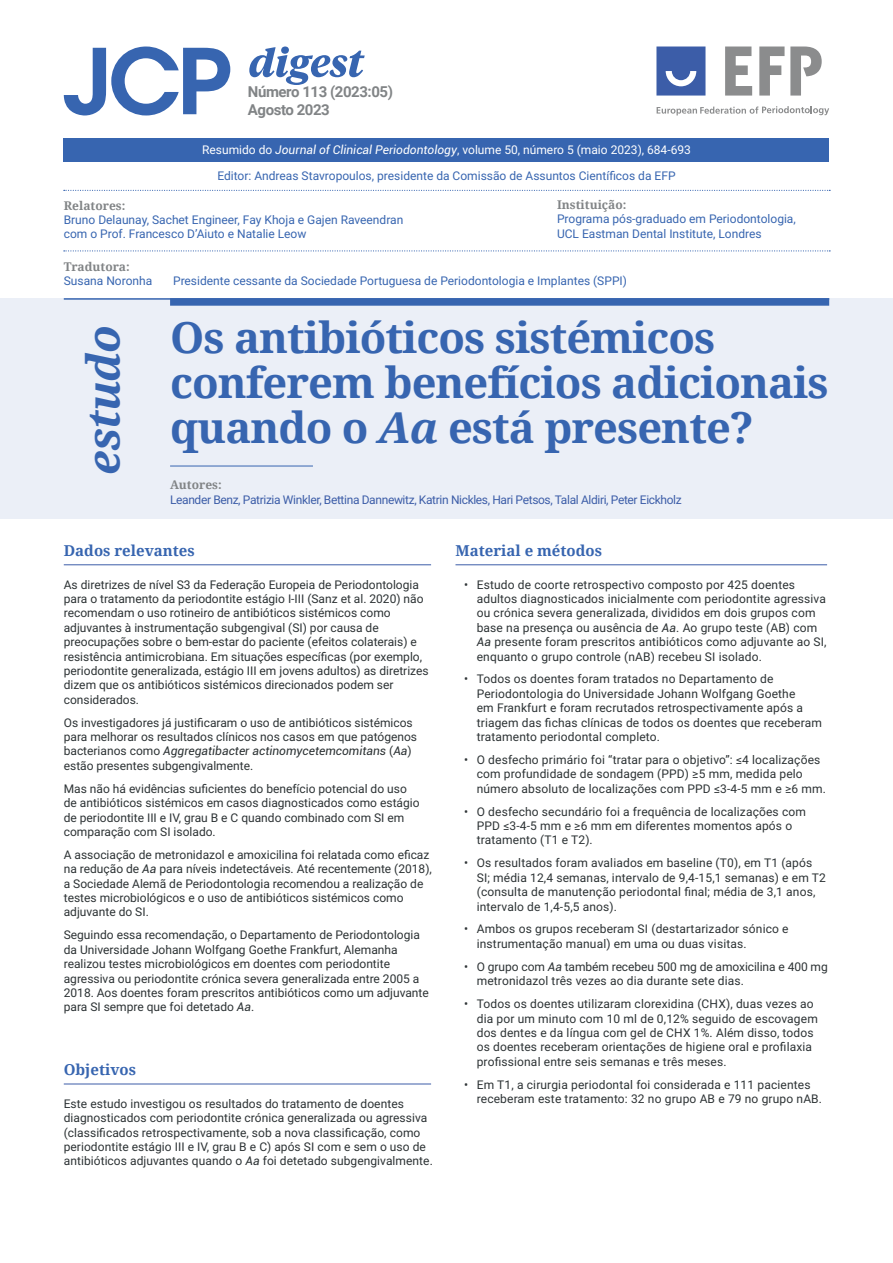
<style>
.page{position:relative;width:893px;height:1263px;background:#fff}
.page>*{position:absolute;margin:0;border:0;box-sizing:border-box;transform-origin:0 0}
.t1{font:italic 700 45px "Noto Serif";letter-spacing:-.02em;color:#3765b0}
.t2{font:700 42.6px/45px "Noto Serif";letter-spacing:-.02em;color:#3765b0}
.t3{font:700 15px "Noto Serif";color:#3765b0}
.t4{font:700 15px/18px "Roboto";letter-spacing:-.03em;color:#818486}
.t5{font:12px/14.4px "Roboto";letter-spacing:.005em;color:#2c3234}
.t6{font:12px/14.4px "Roboto";color:#3765b0}
.t7{font:12px "Roboto";letter-spacing:-.03em;color:#3c5da8}
.t8{font:12px "Roboto";color:#fff}
.t9{font:700 12px "Noto Serif";color:#818486}
.s1{font-style:italic}
</style>
<div class="page">
<div style="left:64px;top:139px;width:765px;height:23px;background:#3765b0"></div>
<svg style="left:64px;top:47px;width:166px;height:68px"></svg>
<svg style="left:249px;top:47px;width:116px;height:38px"></svg>
<svg style="left:64px;top:190px;width:766px;height:1px"></svg>
<div style="left:0;top:298px;width:893px;height:220px;background:#ebeff7"></div>
<hr style="left:64px;top:298px;width:765px;height:2px;background:#3765b0">
<div style="left:170px;top:298px;width:659px;height:8px;background:#3765b0"></div>
<hr style="left:64px;top:564px;width:367px;height:1px;background:#3c5da8">
<hr style="left:64px;top:1084px;width:367px;height:1px;background:#3c5da8">
<hr style="left:455px;top:564px;width:372px;height:1px;background:#3c5da8">
<svg style="left:656px;top:47px;width:49px;height:49px;background:#5270b2"></svg>
<svg style="left:657px;top:106px;width:172px;height:9px"></svg>
<svg style="left:725px;top:47px;width:27px;height:49px"></svg>
<svg style="left:759px;top:47px;width:25px;height:49px"></svg>
<svg style="left:790px;top:47px;width:32px;height:49px"></svg>
<hr style="left:170px;top:466px;width:143px;height:1px;background:#3765b0">
<svg style="left:64px;top:250px;width:766px;height:1px"></svg>
<p class="t4" style="left:248px;top:82px;width:146px">Número 113 (2023:05)<br>Agosto 2023</p>
<p class="t8" style="left:202px;top:142px;width:490px">Resumido do <span class="s1">Journal of Clinical Periodontology</span>, volume 50, número 5 (maio 2023), 684-693</p>
<p class="t6" style="left:217px;top:168px;width:460px">Editor: Andreas Stavropoulos, presidente da Comissão de Assuntos Científicos da EFP</p>
<p class="t9" style="left:64px;top:197px;width:63px">Relatores:</p>
<p class="t6" style="left:64px;top:212px;width:341px">Bruno Delaunay, Sachet Engineer, Fay Khoja e Gajen Raveendran com o Prof. Francesco D’Aiuto e Natalie Leow</p>
<p class="t9" style="left:557px;top:196px;width:71px">Instituição:</p>
<p class="t6" style="left:557px;top:211px;width:240px">Programa pós-graduado em Periodontologia,<br>UCL Eastman Dental Institute, Londres</p>
<p class="t9" style="left:64px;top:258px;width:67px">Tradutora:</p>
<p class="t6" style="left:64px;top:273px;width:90px">Susana Noronha</p>
<p class="t6" style="left:173px;top:273px;width:455px">Presidente cessante da Sociedade Portuguesa de Periodontologia e Implantes (SPPI)</p>
<h1 class="t1" style="left:72px;top:475px;width:151px;rotate:-90deg">estudo</h1>
<h2 class="t2" style="left:170px;top:314px;width:660px">Os antibióticos sistémicos conferem benefícios adicionais quando o <span class="s1">Aa</span> está presente?</h2>
<p class="t9" style="left:170px;top:477px;width:53px">Autores:</p>
<p class="t7" style="left:170px;top:491px;width:513px">Leander Benz, Patrizia Winkler, Bettina Dannewitz, Katrin Nickles, Hari Petsos, Talal Aldiri, Peter Eickholz</p>
<p class="t3" style="left:64px;top:540px;width:132px">Dados relevantes</p>
<p class="t5" style="left:64px;top:577px;width:366px">As diretrizes de nível S3 da Federação Europeia de Periodontologia para o tratamento da periodontite estágio I-III (Sanz et al. 2020) não recomendam o uso rotineiro de antibióticos sistémicos como adjuvantes à instrumentação subgengival (SI) por causa de preocupações sobre o bem-estar do paciente (efeitos colaterais) e resistência antimicrobiana. Em situações específicas (por exemplo, periodontite generalizada, estágio III em jovens adultos) as diretrizes dizem que os antibióticos sistémicos direcionados podem ser considerados.</p>
<p class="t5" style="left:64px;top:715px;width:355px">Os investigadores já justificaram o uso de antibióticos sistémicos para melhorar os resultados clínicos nos casos em que patógenos bacterianos como <span class="s1">Aggregatibacter actinomycetemcomitans</span> (<span class="s1">Aa</span>) estão presentes subgengivalmente.</p>
<p class="t5" style="left:64px;top:781px;width:357px">Mas não há evidências suficientes do benefício potencial do uso de antibióticos sistémicos em casos diagnosticados como estágio de periodontite III e IV, grau B e C quando combinado com SI em comparação com SI isolado.</p>
<p class="t5" style="left:64px;top:847px;width:370px">A associação de metronidazol e amoxicilina foi relatada como eficaz na redução de <span class="s1">Aa</span> para níveis indetectáveis. Até recentemente (2018), a Sociedade Alemã de Periodontologia recomendou a realização de testes microbiológicos e o uso de antibióticos sistémicos como adjuvante do SI.</p>
<p class="t5" style="left:64px;top:927px;width:367px">Seguindo essa recomendação, o Departamento de Periodontologia da Universidade Johann Wolfgang Goethe Frankfurt, Alemanha realizou testes microbiológicos em doentes com periodontite agressiva ou periodontite crónica severa generalizada entre 2005 a 2018. Aos doentes foram prescritos antibióticos como um adjuvante para SI sempre que foi detetado <span class="s1">Aa</span>.</p>
<p class="t3" style="left:64px;top:1059px;width:74px">Objetivos</p>
<p class="t5" style="left:64px;top:1096px;width:371px">Este estudo investigou os resultados do tratamento de doentes diagnosticados com periodontite crónica generalizada ou agressiva (classificados retrospectivamente, sob a nova classificação, como periodontite estágio III e IV, grau B e C) após SI com e sem o uso de antibióticos adjuvantes quando o <span class="s1">Aa</span> foi detetado subgengivalmente.</p>
<p class="t3" style="left:455px;top:540px;width:148px">Material e métodos</p>
<p class="t5" style="left:477px;top:577px;width:351px;text-indent:-13px">• Estudo de coorte retrospectivo composto por 425 doentes adultos diagnosticados inicialmente com periodontite agressiva ou crónica severa generalizada, divididos em dois grupos com base na presença ou ausência de <span class="s1">Aa</span>. Ao grupo teste (AB) com <span class="s1">Aa</span> presente foram prescritos antibióticos como adjuvante ao SI, enquanto o grupo controle (nAB) recebeu SI isolado.</p>
<p class="t5" style="left:477px;top:671px;width:347px;text-indent:-13px">• Todos os doentes foram tratados no Departamento de Periodontologia do Universidade Johann Wolfgang Goethe<br>em Frankfurt e foram recrutados retrospectivamente após a triagem das fichas clínicas de todos os doentes que receberam tratamento periodontal completo.</p>
<p class="t5" style="left:477px;top:752px;width:351px;text-indent:-13px">• O desfecho primário foi “tratar para o objetivo”: ≤4 localizações com profundidade de sondagem (PPD) ≥5 mm, medida pelo número absoluto de localizações com PPD ≤3-4-5 mm e ≥6 mm.</p>
<p class="t5" style="left:477px;top:804px;width:331px;text-indent:-13px">• O desfecho secundário foi a frequência de localizações com<br>PPD ≤3-4-5 mm e ≥6 mm em diferentes momentos após o tratamento (T1 e T2).</p>
<p class="t5" style="left:477px;top:855px;width:351px;text-indent:-13px">• Os resultados foram avaliados em baseline (T0), em T1 (após SI; média 12,4 semanas, intervalo de 9,4-15,1 semanas) e em T2 (consulta de manutenção periodontal final; média de 3,1 anos, intervalo de 1,4-5,5 anos).</p>
<p class="t5" style="left:477px;top:921px;width:313px;text-indent:-13px">• Ambos os grupos receberam SI (destartarizador sónico e instrumentação manual) em uma ou duas visitas.</p>
<p class="t5" style="left:477px;top:959px;width:353px;text-indent:-13px">• O grupo com <span class="s1">Aa</span> também recebeu 500 mg de amoxicilina e 400 mg metronidazol três vezes ao dia durante sete dias.</p>
<p class="t5" style="left:477px;top:996px;width:343px;text-indent:-13px">• Todos os doentes utilizaram clorexidina (CHX), duas vezes ao dia por um minuto com 10 ml de 0,12% seguido de escovagem dos dentes e da língua com gel de CHX 1%. Além disso, todos os doentes receberam orientações de higiene oral e profilaxia profissional entre seis semanas e três meses.</p>
<p class="t5" style="left:477px;top:1077px;width:347px;text-indent:-13px">• Em T1, a cirurgia periodontal foi considerada e 111 pacientes receberam este tratamento: 32 no grupo AB e 79 no grupo nAB.</p>
</div>
